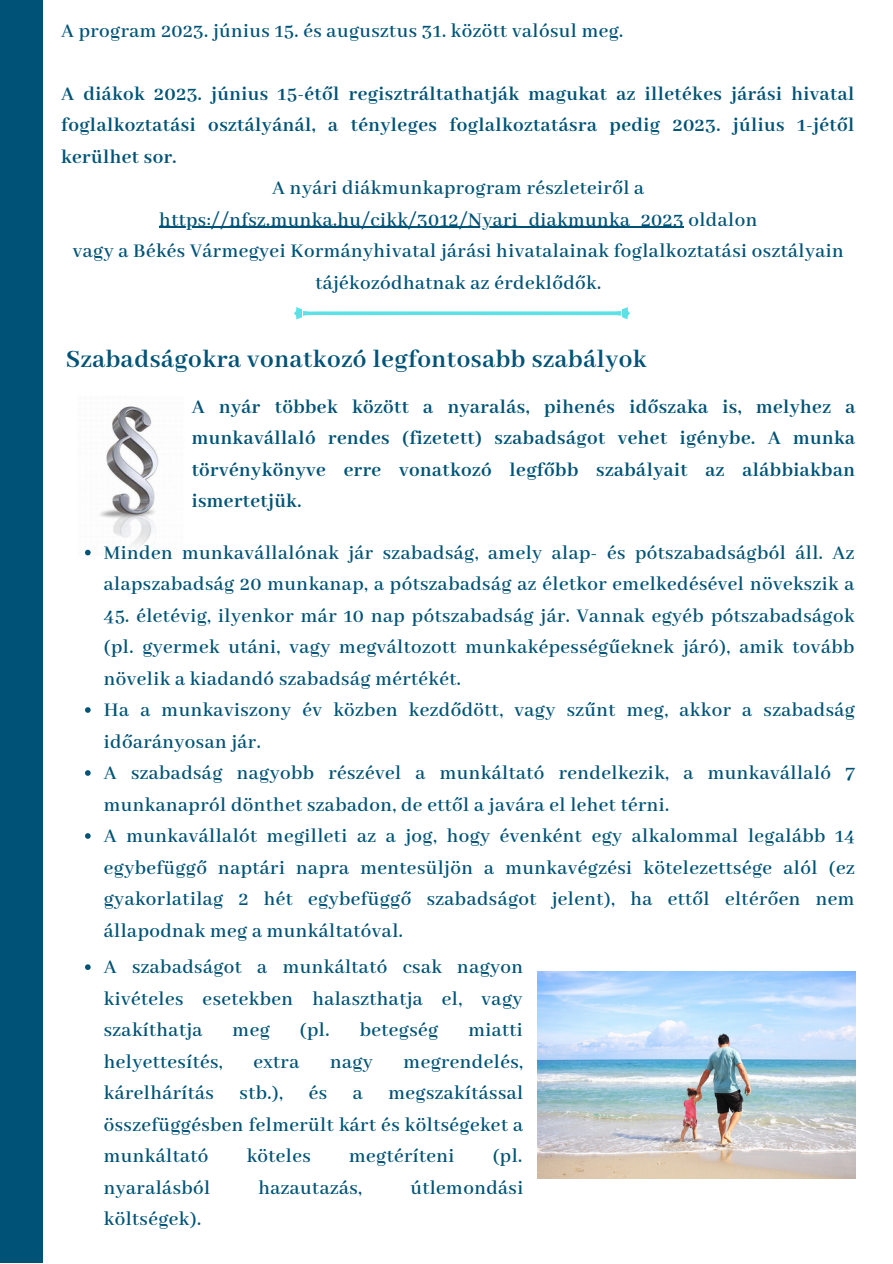
<style>
.page{position:relative;width:893px;height:1264px;background:#fff}
.page>*{position:absolute;margin:0;border:0;box-sizing:border-box;transform-origin:0 0}
.t1{font:700 27px "Abhaya Libre";letter-spacing:.02em;color:#005376}
.t2{font:600 21px/31.5px "Abhaya Libre";letter-spacing:.02em;color:#005376;text-align:justify}
.t3{font:700 21px/31.5px "Abhaya Libre";letter-spacing:.02em;color:#005376;text-align:justify}
</style>
<div class="page">
<div style="left:0;top:0;width:43px;height:1262px;background:#005376"></div>
<img style="left:86px;top:406px;width:73px;height:150px">
<img style="left:537px;top:971px;width:318px;height:207px">
<svg style="left:85px;top:549px;width:6px;height:6px"></svg>
<svg style="left:85px;top:707px;width:6px;height:5px"></svg>
<svg style="left:85px;top:770px;width:6px;height:5px"></svg>
<svg style="left:85px;top:833px;width:6px;height:5px"></svg>
<svg style="left:293px;top:307px;width:337px;height:12px"></svg>
<hr style="left:159px;top:227px;width:525px;height:1px;background:#005376">
<svg style="left:85px;top:964px;width:6px;height:6px"></svg>
<p class="t2" style="left:61px;top:16px;width:563px">A program 2023. június 15. és augusztus 31. között valósul meg.</p>
<p class="t3" style="left:61px;top:79px;width:794px">A diákok 2023. június 15-étől regisztráltathatják magukat az illetékes járási hivatal foglalkoztatási osztályánál, a tényleges foglalkoztatásra pedig 2023. július 1-jétől kerülhet sor.</p>
<p class="t2" style="left:159px;top:173px;width:599px;text-align:center">A nyári diákmunkaprogram részleteiről a https://nfsz.munka.hu/cikk/3012/Nyari_diakmunka_2023 oldalon</p>
<p class="t2" style="left:73px;top:236px;width:772px;text-align:center">vagy a Békés Vármegyei Kormányhivatal járási hivatalainak foglalkoztatási osztályain tájékozódhatnak az érdeklődők.</p>
<p class="t1" style="left:66px;top:345px;width:582px">Szabadságokra vonatkozó legfontosabb szabályok</p>
<p class="t3" style="left:192px;top:391px;width:665px">A nyár többek között a nyaralás, pihenés időszaka is, melyhez a munkavállaló rendes (fizetett) szabadságot vehet igénybe. A munka törvénykönyve erre vonatkozó legfőbb szabályait az alábbiakban ismertetjük.</p>
<p class="t2" style="left:104px;top:537px;width:752px">Minden munkavállalónak jár szabadság, amely alap- és pótszabadságból áll. Az alapszabadság 20 munkanap, a pótszabadság az életkor emelkedésével növekszik a</p>
<p class="t2" style="left:104px;top:600px;width:752px">45. életévig, ilyenkor már 10 nap pótszabadság jár. Vannak egyéb pótszabadságok (pl. gyermek utáni, vagy megváltozott munkaképességűeknek járó), amik tovább növelik a kiadandó szabadság mértékét.</p>
<p class="t2" style="left:104px;top:695px;width:752px">Ha a munkaviszony év közben kezdődött, vagy szűnt meg, akkor a szabadság időarányosan jár.</p>
<p class="t2" style="left:104px;top:758px;width:752px">A szabadság nagyobb részével a munkáltató rendelkezik, a munkavállaló 7 munkanapról dönthet szabadon, de ettől a javára el lehet térni.</p>
<p class="t2" style="left:104px;top:821px;width:752px">A munkavállalót megilleti az a jog, hogy évenként egy alkalommal legalább 14 egybefüggő naptári napra mentesüljön a munkavégzési kötelezettsége alól (ez gyakorlatilag 2 hét egybefüggő szabadságot jelent), ha ettől eltérően nem állapodnak meg a munkáltatóval.</p>
<p class="t2" style="left:104px;top:952px;width:421px">A szabadságot a munkáltató csak nagyon kivételes esetekben halaszthatja el, vagy szakíthatja</p>
<p class="t2" style="left:232px;top:1015px;width:39px">meg</p>
<p class="t2" style="left:300px;top:1015px;width:140px">(pl. betegség</p>
<p class="t2" style="left:468px;top:1015px;width:56px">miatti</p>
<p class="t2" style="left:104px;top:1046px;width:421px;text-indent:300px">megrendelés, kárelhárítás stb.), és a megszakítással összefüggésben felmerült kárt és költségeket a munkáltató</p>
<p class="t2" style="left:104px;top:1046px;width:120px">helyettesítés,</p>
<p class="t2" style="left:253px;top:1046px;width:47px">extra</p>
<p class="t2" style="left:330px;top:1046px;width:44px">nagy</p>
<p class="t2" style="left:247px;top:1141px;width:66px">köteles</p>
<p class="t2" style="left:349px;top:1141px;width:107px">megtéríteni</p>
<p class="t2" style="left:492px;top:1141px;width:31px">(pl.</p>
<p class="t2" style="left:104px;top:1172px;width:108px">nyaralásból</p>
<p class="t2" style="left:258px;top:1172px;width:105px">hazautazás,</p>
<p class="t2" style="left:410px;top:1172px;width:114px">útlemondási</p>
<p class="t2" style="left:104px;top:1204px;width:99px">költségek).</p>
</div>
